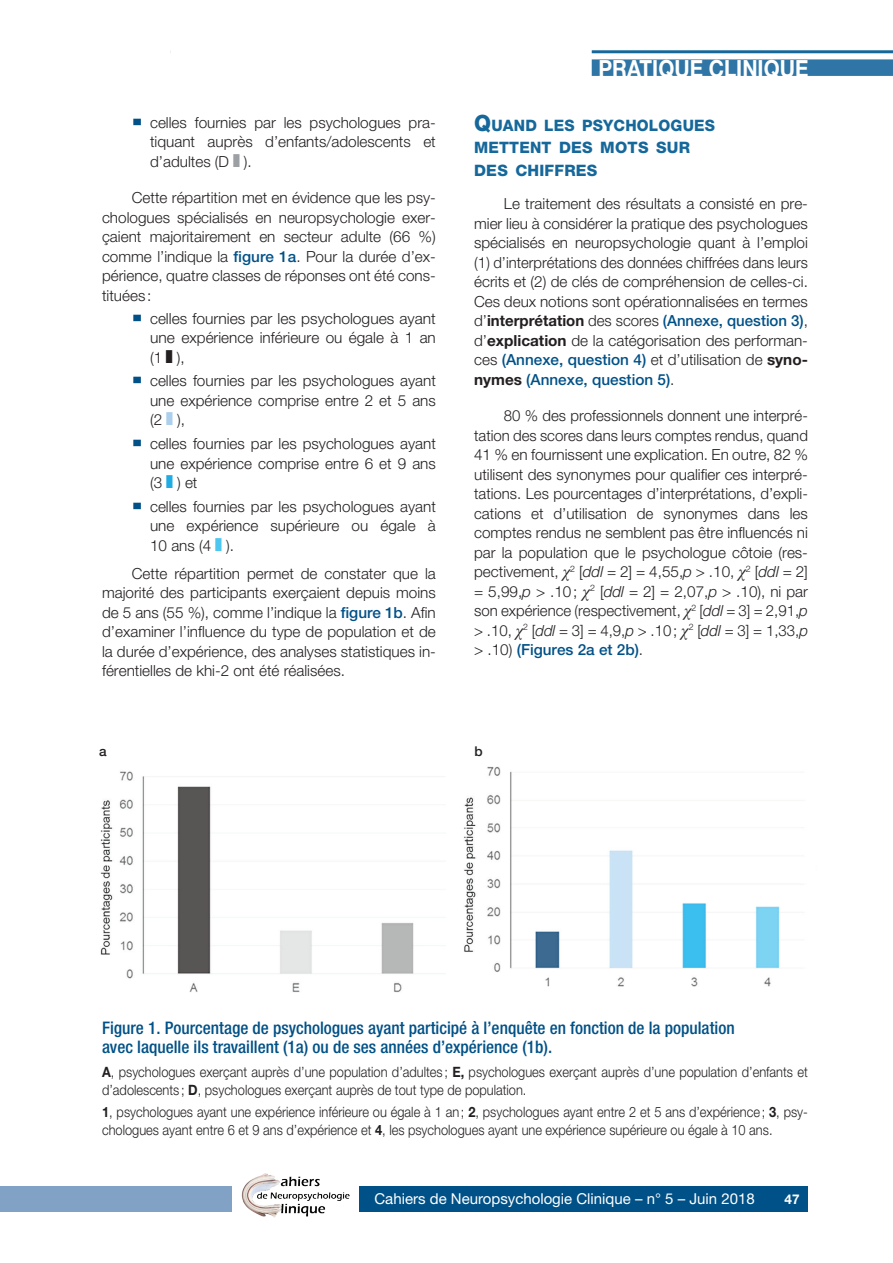
<style>
.page{position:relative;width:893px;height:1263px;background:#fff}
.page>*{position:absolute;margin:0;border:0;box-sizing:border-box;transform-origin:0 0}
.t1{font:700 23.7px "Helvetica Neue LT Std";color:#fff;scale:.87 1}
.t2{font:500 condensed 17.4px/18.8px "Helvetica Neue LT Std";color:#005187}
.t3{font:800 15.75px/22.5px "Helvetica Neue LT Std";letter-spacing:.015em;color:#16689b}
.t4{font:300 15.3px/19.5px "Helvetica Neue LT Std";color:#231f20;text-align:justify}
.t5{font:15px "Helvetica Neue LT Std";color:#fff}
.t6{font:300 14.25px/18px "Helvetica Neue LT Std";color:#231f20;scale:.9 1}
.t7{font:700 13.5px "Helvetica Neue LT Std";color:#fff}
.t8{font:500 13.5px "Helvetica Neue LT Std";color:#231f20}
.s1{color:#005187}
.s2{font-weight:500;color:#005187}
.s3{font-size:22.5px}
.s4{font-weight:700}
.s5{font-family:"Times New Roman";font-weight:400;font-style:italic;font-size:17.25px}
.s6{font-style:italic}
</style>
<div class="page">
<hr style="left:170px;top:50px;width:723px;height:3px;background:#16689b">
<div style="left:170px;top:43px;width:422px;height:16px;background:#fff"></div>
<div style="left:592px;top:59px;width:301px;height:17px;background:#2f75a5"></div>
<div style="left:360px;top:1186px;width:448px;height:25px;background:#005187"></div>
<div style="left:0;top:1186px;width:232px;height:25px;background:#81a1c5"></div>
<img style="left:241px;top:1174px;width:109px;height:43px">
<img style="left:100px;top:766px;width:681px;height:226px">
<p class="t4" style="left:150px;top:112px;width:287px;text-align:left;text-indent:-18px"><span class="s1">○</span> celles fournies par les psychologues pra&shy;tiquant auprès d’enfants/adolescents et d’adultes (D ).</p>
<p class="t4" style="left:102px;top:188px;width:335px;text-align:left;text-indent:30px">Cette répartition met en évidence que les psy&shy;chologues spécialisés en neuropsychologie exer&shy;çaient majoritairement en secteur adulte (66 %) comme l’indique la <span class="s2">figure 1a</span>. Pour la durée d’ex&shy;périence, quatre classes de réponses ont été cons&shy;tituées :</p>
<p class="t4" style="left:150px;top:308px;width:287px;text-indent:-18px"><span class="s1">○</span> celles fournies par les psychologues ayant une expérience inférieure ou égale à 1 an (1 ),</p>
<p class="t4" style="left:150px;top:371px;width:287px;text-indent:-18px"><span class="s1">○</span> celles fournies par les psychologues ayant une expérience comprise entre 2 et 5 ans (2 ),</p>
<p class="t4" style="left:150px;top:434px;width:287px;text-indent:-18px"><span class="s1">○</span> celles fournies par les psychologues ayant une expérience comprise entre 6 et 9 ans (3 ) et</p>
<p class="t4" style="left:150px;top:496px;width:287px;text-indent:-18px"><span class="s1">○</span> celles fournies par les psychologues ayant une expérience supérieure ou égale à 10 ans (4 ).</p>
<p class="t4" style="left:102px;top:563px;width:335px;text-indent:30px">Cette répartition permet de constater que la majorité des participants exerçaient depuis moins de 5 ans (55 %), comme l’indique la <span class="s2">figure 1b</span>. Afin d’examiner l’influence du type de population et de la durée d’expérience, des analyses statistiques in&shy;férentielles de khi-2 ont été réalisées.</p>
<h1 class="t1" style="left:598px;top:54px;width:243px">PRATIQUE CLINIQUE</h1>
<p class="t3" style="left:474px;top:114px;width:242px"><span class="s3">Q</span>UAND LES PSYCHOLOGUES<br>METTENT DES MOTS SUR<br>DES CHIFFRES</p>
<p class="t4" style="left:474px;top:193px;width:335px;text-align:left;text-indent:30px">Le traitement des résultats a consisté en pre&shy;mier lieu à considérer la pratique des psychologues spécialisés en neuropsychologie quant à l’emploi (1) d’interprétations des données chiffrées dans leurs écrits et (2) de clés de compréhension de celles-ci.<br>Ces deux notions sont opérationnalisées en termes d’<span class="s4">interprétation</span> des scores <span class="s2">(Annexe, question 3)</span>, d’<span class="s4">explication</span> de la catégorisation des performan&shy;ces <span class="s2">(Annexe, question 4)</span> et d’utilisation de <span class="s4">syno&shy;nymes</span> <span class="s2">(Annexe, question 5)</span>.</p>
<p class="t4" style="left:474px;top:405px;width:335px;text-indent:30px">80 % des professionnels donnent une interpré&shy;tation des scores dans leurs comptes rendus, quand 41 % en fournissent une explication. En outre, 82 % utilisent des synonymes pour qualifier ces interpré&shy;tations. Les pourcentages d’interprétations, d’expli&shy;cations et d’utilisation de synonymes dans les comptes rendus ne semblent pas être influencés ni par la population que le psychologue côtoie (res&shy;pectivement, <span class="s5">χ</span><sup>2</sup> [<span class="s6">ddl</span> = 2] = 4,55,<span class="s6">p</span> &gt; .10, <span class="s5">χ</span><sup>2</sup> [<span class="s6">ddl</span> = 2] = 5,99,<span class="s6">p</span> &gt; .10; <span class="s5">χ</span><sup>2</sup> [<span class="s6">ddl</span> = 2] = 2,07,<span class="s6">p</span> &gt; .10), ni par son expérience (respectivement, <span class="s5">χ</span><sup>2</sup> [<span class="s6">ddl</span> = 3] = 2,91,<span class="s6">p </span>&gt; .10, <span class="s5">χ</span><sup>2</sup> [<span class="s6">ddl</span> = 3] = 4,9,<span class="s6">p</span> &gt; .10; <span class="s5">χ</span><sup>2</sup> [<span class="s6">ddl</span> = 3] = 1,33,<span class="s6">p </span>&gt; .10) <span class="s2">(Figures 2a et 2b)</span>.</p>
<p class="t8" style="left:99px;top:743px;width:9px">a</p>
<p class="t8" style="left:475px;top:743px;width:10px">b</p>
<p class="t2" style="left:102px;top:1018px;width:634px">Figure 1. Pourcentage de psychologues ayant participé à l’enquête en fonction de la population avec laquelle ils travaillent (1a) ou de ses années d’expérience (1b).</p>
<p class="t6" style="left:102px;top:1063px;width:786px"><span class="s4">A</span>, psychologues exerçant auprès d’une population d’adultes ; <span class="s4">E,</span> psychologues exerçant auprès d’une population d’enfants et d’adolescents ; <span class="s4">D</span>, psychologues exerçant auprès de tout type de population.</p>
<p class="t6" style="left:102px;top:1103px;width:786px"><span class="s4">1</span>, psychologues ayant une expérience inférieure ou égale à 1 an; <span class="s4">2</span>, psychologues ayant entre 2 et 5 ans d’expérience; <span class="s4">3</span>, psy&shy;chologues ayant entre 6 et 9 ans d’expérience et <span class="s4">4</span>, les psychologues ayant une expérience supérieure ou égale à 10 ans.</p>
<p class="t5" style="left:374px;top:1190px;width:382px">Cahiers de Neuropsychologie Clinique – n° 5 – Juin 2018</p>
<p class="t7" style="left:784px;top:1190px;width:17px">47</p>
</div>
